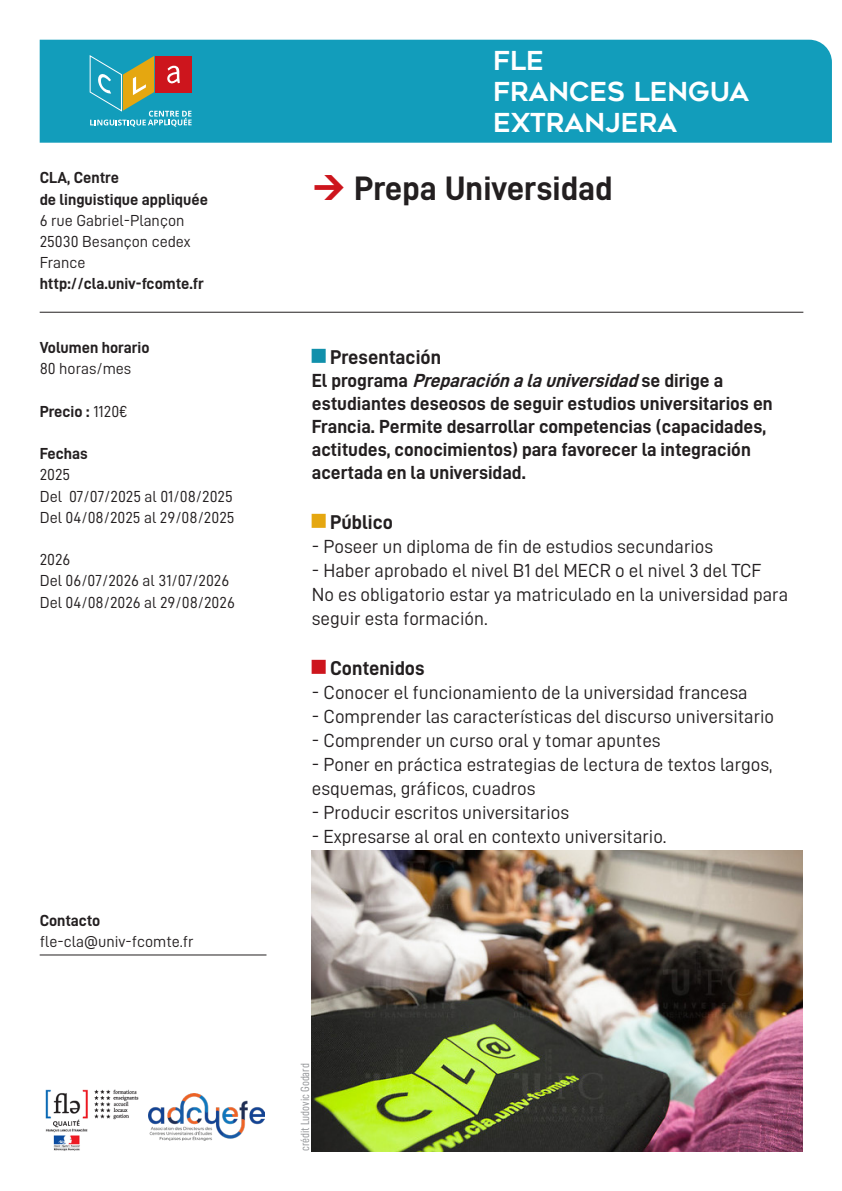
<style>
.page{position:relative;width:842px;height:1191px;background:#fff}
.page>*{position:absolute;margin:0;border:0;box-sizing:border-box;transform-origin:0 0}
.t1{font:34px "D DIN Bold";color:#231f20}
.t2{font:26px/31.2px "Geometos";color:#fff}
.t3{font:20px "D DIN Bold";color:#231f20}
.t4{font:19px/24px "D DIN";color:#231f20}
.t5{font:19px/22.8px "D DIN Bold";color:#231f20}
.t6{font:16px "D DIN";color:#231f20}
.t7{font:16px "D DIN Bold";color:#231f20}
.t8{font:12px "D DIN Condensed";color:#939598}
.s1{font-family:"D DIN"}
.s2{font-style:italic}
</style>
<div class="page">
<img style="left:312px;top:850px;width:490px;height:301px">
<hr style="left:40px;top:312px;width:763px;height:1px;background:#231f20">
<hr style="left:40px;top:954px;width:226px;height:1px;background:#231f20">
<div style="left:40px;top:40px;width:792px;height:103px;background:#129dbb"></div>
<svg style="left:90px;top:55px;width:102px;height:72px;background:#6a918e"></svg>
<img style="left:45px;top:1089px;width:94px;height:62px">
<img style="left:149px;top:1093px;width:115px;height:47px">
<p class="t7" style="left:40px;top:169px;width:81px">CLA, Centre</p>
<p class="t7" style="left:40px;top:190px;width:170px">de linguistique appliquée</p>
<p class="t6" style="left:40px;top:212px;width:146px">6 rue Gabriel-Plançon</p>
<p class="t6" style="left:40px;top:233px;width:152px">25030 Besançon cedex</p>
<p class="t6" style="left:40px;top:254px;width:47px">France</p>
<p class="t7" style="left:40px;top:275px;width:166px">http://cla.univ-fcomte.fr</p>
<p class="t7" style="left:40px;top:339px;width:111px">Volumen horario</p>
<p class="t6" style="left:40px;top:360px;width:93px">80 horas/mes</p>
<p class="t7" style="left:40px;top:402px;width:90px">Precio : <span class="s1">1120€</span></p>
<p class="t7" style="left:40px;top:445px;width:49px">Fechas</p>
<p class="t6" style="left:40px;top:466px;width:32px">2025</p>
<p class="t6" style="left:40px;top:487px;width:195px">Del 07/07/2025 al 01/08/2025</p>
<p class="t6" style="left:40px;top:508px;width:196px">Del 04/08/2025 al 29/08/2025</p>
<p class="t6" style="left:40px;top:551px;width:32px">2026</p>
<p class="t6" style="left:40px;top:572px;width:191px">Del 06/07/2026 al 31/07/2026</p>
<p class="t6" style="left:40px;top:593px;width:197px">Del 04/08/2026 al 29/08/2026</p>
<p class="t7" style="left:40px;top:911px;width:62px">Contacto</p>
<p class="t6" style="left:40px;top:932px;width:155px">fle-cla@univ-fcomte.fr</p>
<p class="t2" style="left:493px;top:45px;width:52px">FLE</p>
<p class="t2" style="left:493px;top:76px;width:258px">FRANCES LENGUA<br>EXTRANJERA</p>
<p class="t1" style="left:354px;top:170px;width:260px">Prepa Universidad</p>
<p class="t3" style="left:330px;top:346px;width:112px">Presentación</p>
<p class="t5" style="left:312px;top:369px;width:462px">E l p r o g r a m a <span class="s2">Preparaciónalauniversidad</span>s e d i r i g e a estudiantes deseosos de seguir estudios universitarios en Francia. Permite desarrollar competencias (capacidades, actitudes, conocimientos) para favorecer la integración acertada en la universidad.</p>
<p class="t3" style="left:330px;top:510px;width:64px">Público</p>
<p class="t4" style="left:312px;top:533px;width:403px">- Poseer un diploma de fin de estudios secundarios</p>
<p class="t4" style="left:312px;top:557px;width:451px">- Haber aprobado el nivel B1 del MECR o el nivel 3 del TCF</p>
<p class="t4" style="left:312px;top:581px;width:478px">No es obligatorio estar ya matriculado en la universidad para seguir esta formación.</p>
<p class="t3" style="left:330px;top:656px;width:96px">Contenidos</p>
<p class="t4" style="left:312px;top:679px;width:437px">- Conocer el funcionamiento de la universidad francesa</p>
<p class="t4" style="left:312px;top:703px;width:464px">- Comprender las características del discurso universitario</p>
<p class="t4" style="left:312px;top:727px;width:350px">- Comprender un curso oral y tomar apuntes</p>
<p class="t4" style="left:312px;top:751px;width:462px">- Poner en práctica estrategias de lectura de textos largos, esquemas, gráficos, cuadros</p>
<p class="t4" style="left:312px;top:799px;width:259px">- Producir escritos universitarios</p>
<p class="t4" style="left:312px;top:823px;width:356px">- Expresarse al oral en contexto universitario.</p>
<p class="t8" style="left:298px;top:1151px;width:90px;rotate:-90deg">crédit Ludovic Godard</p>
</div>
